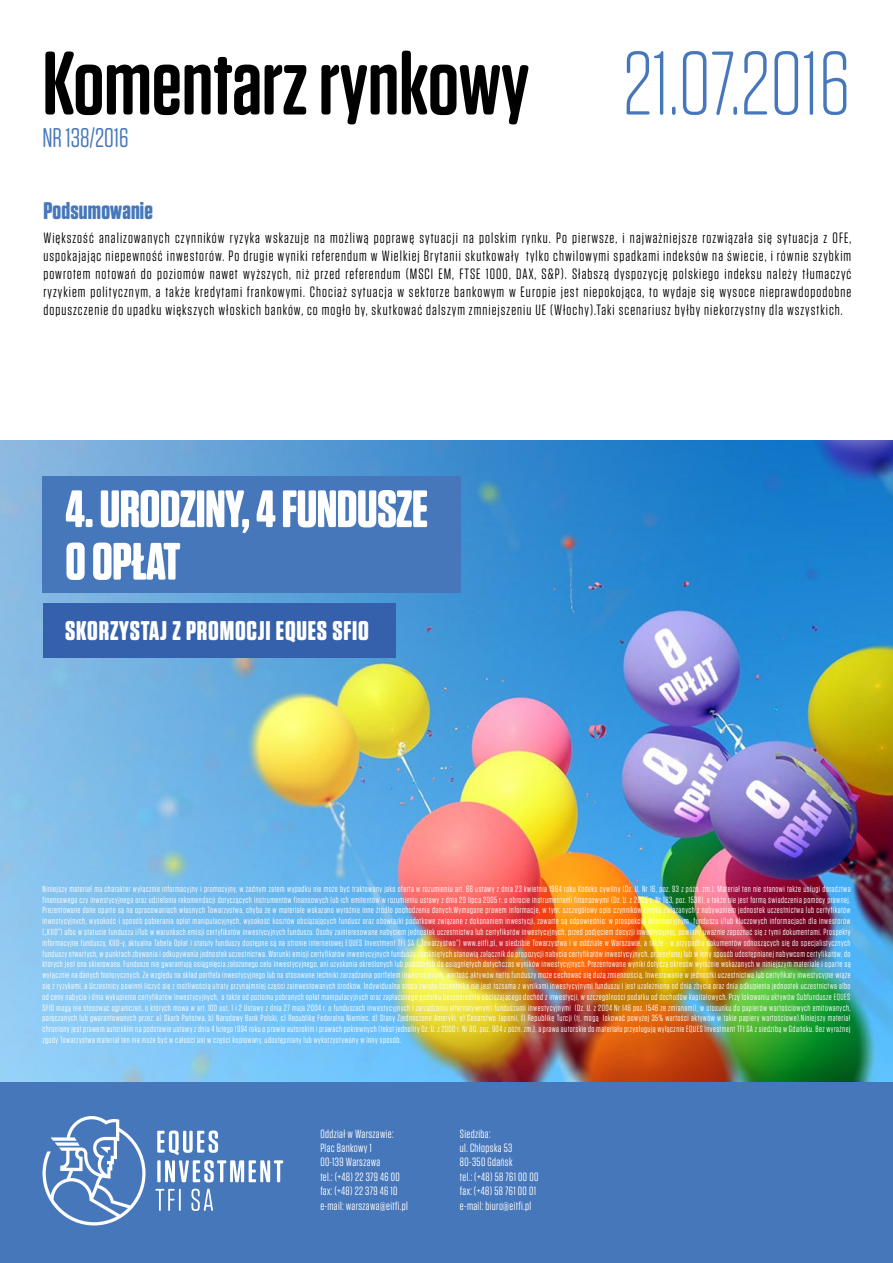
<style>
.page{position:relative;width:893px;height:1263px;background:#fff}
.page>*{position:absolute;margin:0;border:0;box-sizing:border-box;transform-origin:0 0}
.t1{font:600 90px "Tungsten Rounded";color:#000}
.t2{font:300 90px "Tungsten Rounded";color:#4777bb}
.t3{font:700 52.5px/52.5px "Tungsten Rounded";letter-spacing:-.01em;color:#fff}
.t4{font:700 27px "Tungsten Rounded";letter-spacing:.03em;color:#fff}
.t5{font:27px "Tungsten Rounded";color:#4777bb}
.t6{font:700 24px "Tungsten Rounded";letter-spacing:.01em;color:#4777bb}
.t7{font:15px/18px "Tungsten Rounded";letter-spacing:.07em;color:#000;text-align:justify}
.t8{font:12px/14.4px "Tungsten Rounded";letter-spacing:.03em;color:#fff}
.t9{font:9px/10.8px "Tungsten Rounded";letter-spacing:.05em;color:#fff;text-align:justify}
</style>
<div class="page">
<div style="left:0;top:1080px;width:893px;height:183px;background:#4777bb"></div>
<svg style="left:43px;top:1116px;width:103px;height:109px"></svg>
<svg style="left:157px;top:1130px;width:126px;height:52px"></svg>
<svg style="left:155px;top:1189px;width:20px;height:22px"></svg>
<hr style="left:179px;top:1189px;width:2px;height:22px;background:#fff">
<svg style="left:191px;top:1189px;width:22px;height:22px"></svg>
<img style="left:0;top:441px;width:893px;height:640px">
<div style="left:43px;top:476px;width:418px;height:116px;background:#4777bb"></div>
<div style="left:43px;top:603px;width:352px;height:55px;background:#3560ab"></div>
<h1 class="t1" style="left:43px;top:35px;width:488px">Komentarz rynkowy</h1>
<h3 class="t5" style="left:43px;top:124px;width:88px">NR 138/2016</h3>
<h1 class="t2" style="left:622px;top:37px;width:229px">21.07.2016</h1>
<h3 class="t6" style="left:43px;top:198px;width:111px">Podsumowanie</h3>
<p class="t7" style="left:43px;top:229px;width:809px">Większość analizowanych czynników ryzyka wskazuje na możliwą poprawę sytuacji na polskim rynku. Po pierwsze, i najważniejsze rozwiązała się sytuacja z OFE, uspokajając niepewność inwestorów. Po drugie wyniki referendum w Wielkiej Brytanii skutkowały tylko chwilowymi spadkami indeksów na świecie, i równie szybkim powrotem notowań do poziomów nawet wyższych, niż przed referendum (MSCI EM, FTSE 1000, DAX, S&amp;P). Słabszą dyspozycję polskiego indeksu należy tłumaczyć ryzykiem politycznym, a także kredytami frankowymi. Chociaż sytuacja w sektorze bankowym w Europie jest niepokojąca, to wydaje się wysoce nieprawdopodobne dopuszczenie do upadku większych włoskich banków, co mogło by, skutkować dalszym zmniejszeniu UE (Włochy).Taki scenariusz byłby niekorzystny dla wszystkich.</p>
<h2 class="t3" style="left:65px;top:484px;width:364px">4. URODZINY, 4 FUNDUSZE<br>0 OPŁAT</h2>
<h3 class="t4" style="left:65px;top:616px;width:305px">SKORZYSTAJ Z PROMOCJI EQUES SFIO</h3>
<p class="t9" style="left:43px;top:883px;width:809px">Niniejszy materiał ma charakter wyłącznie informacyjny i promocyjny, w żadnym zatem wypadku nie może być traktowany jako oferta w rozumieniu art. 66 ustawy z dnia 23 kwietnia 1964 roku Kodeks cywilny (Dz. U. Nr 16, poz. 93 z późn. zm.). Materiał ten nie stanowi także usługi doradztwa finansowego czy inwestycyjnego oraz udzielania rekomendacji dotyczących instrumentów finansowych lub ich emitentów w rozumieniu ustawy z dnia 29 lipca 2005 r. o obrocie instrumentami finansowymi (Dz. U. z 2005 r. Nr 183, poz. 1538), a także nie jest formą świadczenia pomocy prawnej.<br>Prezentowane dane oparte są na opracowaniach własnych Towarzystwa, chyba że w materiale wskazano wyraźnie inne źródło pochodzenia danych.Wymagane prawem informacje, w tym: szczegółowy opis czynników ryzyka związanych z nabywaniem jednostek uczestnictwa lub certyfikatów inwestycyjnych, wysokość i sposób pobierania opłat manipulacyjnych, wysokość kosztów obciążających fundusz oraz obowiązki podatkowe związane z dokonaniem inwestycji, zawarte są odpowiednio: w prospekcie informacyjnym funduszu i/lub kluczowych informacjach dla inwestorów („KIID”) albo w statucie funduszu i/lub w warunkach emisji certyfikatów inwestycyjnych funduszu. Osoby zainteresowane nabyciem jednostek uczestnictwa lub certyfikatów inwestycyjnych, przed podjęciem decyzji inwestycyjnej, powinny uważnie zapoznać się z tymi dokumentami. Prospekty informacyjne funduszy, KIID-y, aktualna Tabela Opłat i statuty funduszy dostępne są na stronie internetowej EQUES Investment TFI SA („Towarzystwo”) www.eitfi.pl, w siedzibie Towarzystwa i w oddziale w Warszawie, a także - w przypadku dokumentów odnoszących się do specjalistycznych funduszy otwartych, w punktach zbywania i odkupywania jednostek uczestnictwa. Warunki emisji certyfikatów inwestycyjnych funduszy zamkniętych stanowią załącznik do propozycji nabycia certyfikatów inwestycyjnych, przesyłanej lub w inny sposób udostępnianej nabywcom certyfikatów, do których jest ona skierowana. Fundusze nie gwarantują osiągnięcia założonego celu inwestycyjnego, ani uzyskania określonych lub podobnych do osiągniętych dotychczas wyników inwestycyjnych. Prezentowane wyniki dotyczą okresów wyraźnie wskazanych w niniejszym materiale i oparte są wyłącznie na danych historycznych. Ze względu na skład portfela inwestycyjnego lub na stosowane techniki zarządzania portfelem inwestycyjnym, wartość aktywów netto funduszy może cechować się dużą zmiennością. Inwestowanie w jednostki uczestnictwa lub certyfikaty inwestycyjne wiąże się z ryzykami, a Uczestnicy powinni liczyć się z możliwością utraty przynajmniej części zainwestowanych środków. Indywidualna stopa zwrotu Uczestnika nie jest tożsama z wynikami inwestycyjnymi funduszu i jest uzależniona od dnia zbycia oraz dnia odkupienia jednostek uczestnictwa albo od ceny nabycia i dnia wykupienia certyfikatów inwestycyjnych, a także od poziomu pobranych opłat manipulacyjnych oraz zapłaconego podatku bezpośrednio obciążającego dochód z inwestycji, w szczególności podatku od dochodów kapitałowych. Przy lokowaniu aktywów Subfundusze EQUES SFIO mogą nie stosować ograniczeń, o których mowa w art. 100 ust. 1 i 2 Ustawy z dnia 27 maja 2004 r. o funduszach inwestycyjnych i zarządzaniu alternatywnymi funduszami inwestycyjnymi (Dz. U. z 2004 Nr 146 poz. 1546 ze zmianami), w stosunku do papierów wartościowych emitowanych, poręczanych lub gwarantowanych przez: a) Skarb Państwa, b) Narodowy Bank Polski, c) Republikę Federalną Niemiec, d) Stany Zjednoczone Ameryki, e) Cesarstwo Japonii, f) Republikę Turcji (tj. mogą lokować powyżej 35% wartości aktywów w takie papiery wartościowe).Niniejszy materiał chroniony jest prawem autorskim na podstawie ustawy z dnia 4 lutego 1994 roku o prawie autorskim i prawach pokrewnych (tekst jednolity Dz. U. z 2000 r. Nr 80, poz. 904 z późn. zm.), a prawa autorskie do materiału przysługują wyłącznie EQUES Investment TFI SA z siedzibą w Gdańsku. Bez wyraźnej zgody Towarzystwa materiał ten nie może być w całości ani w części kopiowany, udostępniany lub wykorzystywany w inny sposób.</p>
<h3 class="t8" style="left:320px;top:1126px;width:89px">Oddział w Warszawie:<br>Plac Bankowy 1<br>00-139 Warszawa<br>tel.: (+48) 22 379 46 00 fax: (+48) 22 379 46 10 e-mail: warszawa@eitfi.pl</h3>
<h3 class="t8" style="left:460px;top:1126px;width:80px">Siedziba:<br>ul. Chłopska 53<br>80-350 Gdańsk<br>tel.: (+48) 58 761 00 00 fax: (+48) 58 761 00 01 e-mail: biuro@eitfi.pl</h3>
</div>
